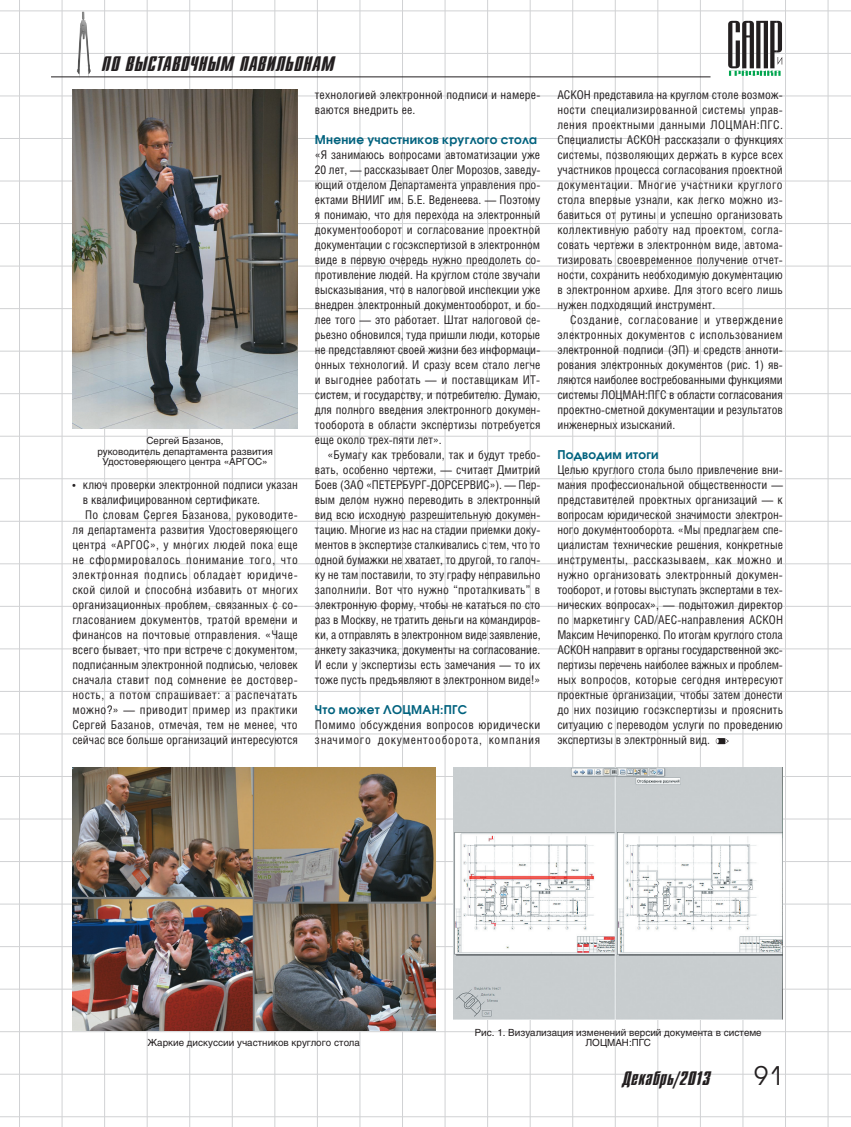
<style>
.page{position:relative;width:851px;height:1127px;background:#fff}
.page>*{position:absolute;margin:0;border:0;box-sizing:border-box;transform-origin:0 0}
.t1{font:25.5px "Avant Garde C";color:#231f20}
.t2{font:21px "Dagger C";letter-spacing:.025em;color:#231f20}
.t3{font:19.5px "Dagger C";letter-spacing:.025em;color:#231f20}
.Body_undent{font:12px/15px "Helios Cond";letter-spacing:.01em;color:#231f20;text-align:justify}
.Body_text{font:12px/15px "Helios Cond";letter-spacing:.005em;color:#231f20;text-align:justify}
.Body_undent-2{font:12px/15px "Helios Cond";letter-spacing:.03em;color:#231f20}
.Body_bullet{font:12px/15px "Helios Cond";color:#231f20}
.Subhead_3{font:700 12px "Avant Garde C";letter-spacing:.025em;color:#00627e}
.Picture_description{font:9.75px/10.5px "Helios";color:#231f20;text-align:center}
</style>
<div class="page">
<hr style="left:19px;top:0;width:1px;height:1127px;background:#d1d2d4">
<hr style="left:62px;top:0;width:1px;height:1127px;background:#d1d2d4">
<hr style="left:104px;top:0;width:1px;height:1127px;background:#d1d2d4">
<hr style="left:147px;top:0;width:1px;height:1127px;background:#d1d2d4">
<hr style="left:189px;top:0;width:1px;height:1127px;background:#d1d2d4">
<hr style="left:232px;top:0;width:1px;height:1127px;background:#d1d2d4">
<hr style="left:274px;top:0;width:1px;height:1127px;background:#d1d2d4">
<hr style="left:317px;top:0;width:1px;height:1127px;background:#d1d2d4">
<hr style="left:359px;top:0;width:1px;height:1127px;background:#d1d2d4">
<hr style="left:402px;top:0;width:1px;height:1127px;background:#d1d2d4">
<hr style="left:444px;top:0;width:1px;height:1127px;background:#d1d2d4">
<hr style="left:487px;top:0;width:1px;height:1127px;background:#d1d2d4">
<hr style="left:529px;top:0;width:1px;height:1127px;background:#d1d2d4">
<hr style="left:572px;top:0;width:1px;height:1127px;background:#d1d2d4">
<hr style="left:614px;top:0;width:1px;height:1127px;background:#d1d2d4">
<hr style="left:657px;top:0;width:1px;height:1127px;background:#d1d2d4">
<hr style="left:700px;top:0;width:1px;height:1127px;background:#d1d2d4">
<hr style="left:742px;top:0;width:1px;height:1127px;background:#d1d2d4">
<hr style="left:785px;top:0;width:1px;height:1127px;background:#d1d2d4">
<hr style="left:827px;top:0;width:1px;height:1127px;background:#d1d2d4">
<hr style="left:0;top:563px;width:850px;height:1px;background:#d1d2d4">
<hr style="left:0;top:521px;width:850px;height:1px;background:#d1d2d4">
<hr style="left:0;top:478px;width:850px;height:1px;background:#d1d2d4">
<hr style="left:0;top:436px;width:850px;height:1px;background:#d1d2d4">
<hr style="left:0;top:393px;width:850px;height:1px;background:#d1d2d4">
<hr style="left:0;top:351px;width:850px;height:1px;background:#d1d2d4">
<hr style="left:0;top:308px;width:850px;height:1px;background:#d1d2d4">
<hr style="left:0;top:266px;width:850px;height:1px;background:#d1d2d4">
<hr style="left:0;top:223px;width:850px;height:1px;background:#d1d2d4">
<hr style="left:0;top:181px;width:850px;height:1px;background:#d1d2d4">
<hr style="left:0;top:138px;width:850px;height:1px;background:#d1d2d4">
<hr style="left:0;top:96px;width:850px;height:1px;background:#d1d2d4">
<hr style="left:0;top:53px;width:850px;height:1px;background:#d1d2d4">
<hr style="left:0;top:11px;width:850px;height:1px;background:#d1d2d4">
<hr style="left:0;top:606px;width:850px;height:1px;background:#d1d2d4">
<hr style="left:0;top:648px;width:850px;height:1px;background:#d1d2d4">
<hr style="left:0;top:691px;width:850px;height:1px;background:#d1d2d4">
<hr style="left:0;top:733px;width:850px;height:1px;background:#d1d2d4">
<hr style="left:0;top:776px;width:850px;height:1px;background:#d1d2d4">
<hr style="left:0;top:818px;width:850px;height:1px;background:#d1d2d4">
<hr style="left:0;top:861px;width:850px;height:1px;background:#d1d2d4">
<hr style="left:0;top:904px;width:850px;height:1px;background:#d1d2d4">
<hr style="left:0;top:946px;width:850px;height:1px;background:#d1d2d4">
<hr style="left:0;top:989px;width:850px;height:1px;background:#d1d2d4">
<hr style="left:0;top:1031px;width:850px;height:1px;background:#d1d2d4">
<hr style="left:0;top:1074px;width:850px;height:1px;background:#d1d2d4">
<hr style="left:0;top:1116px;width:850px;height:1px;background:#d1d2d4">
<img style="left:77px;top:12px;width:14px;height:66px">
<svg style="left:728px;top:21px;width:54px;height:55px"></svg>
<hr style="left:51px;top:76px;width:659px;height:1px;background:#231f20">
<svg style="left:715px;top:738px;width:13px;height:6px"></svg>
<img style="left:72px;top:89px;width:226px;height:339px">
<img style="left:72px;top:767px;width:363px;height:263px">
<img style="left:453px;top:767px;width:329px;height:252px">
<p class="t2" style="left:102px;top:53px;width:234px">ПО ВЫСТАВОЧНЫМ ПАВИЛЬОНАМ</p>
<p class="Picture_description" style="left:97px;top:436px;width:177px">Сергей Базанов,<br>руководитель департамента развития<br>Удостоверяющего центра «АРГОС»</p>
<p class="Body_bullet" style="left:83px;top:477px;width:216px;text-indent:-11px">• ключ проверки электронной подписи указан в квалифицированном сертификате.</p>
<p class="Body_text" style="left:72px;top:507px;width:227px;text-indent:13px">По словам Сергея Базанова, руководите&shy;ля департамента развития Удостоверяющего центра «АРГОС», у многих людей пока еще не сформировалось понимание того, что электронная подпись обладает юридиче&shy;ской силой и способна избавить от многих организационных проблем, связанных с со&shy;гласованием документов, тратой времени и финансов на почтовые отправления. «Чаще всего бывает, что при встрече с документом, подписанным электронной подписью, человек сначала ставит под сомнение ее достовер&shy;ность, а потом спрашивает: а распечатать можно?» — приводит пример из практики Сергей Базанов, отмечая, тем не менее, что сейчас все больше организаций интересуются</p>
<p class="Body_text" style="left:315px;top:87px;width:227px">технологией электронной подписи и намере&shy;ваются внедрить ее.</p>
<p class="Subhead_3" style="left:315px;top:132px;width:224px">Мнение участников круглого стола</p>
<p class="Body_undent" style="left:315px;top:147px;width:227px">«Я занимаюсь вопросами автоматизации уже 20 лет, — рассказывает Олег Морозов, заведу&shy;ющий отделом Департамента управления про&shy;ектами ВНИИГ им. Б.Е. Веденеева. — Поэтому я понимаю, что для перехода на электронный документооборот и согласование проектной документации с госэкспертизой в электронном виде в первую очередь нужно преодолеть со&shy;противление людей. На круглом столе звучали высказывания, что в налоговой инспекции уже внедрен электронный документооборот, и бо&shy;лее того — это работает. Штат налоговой се&shy;рьезно обновился, туда пришли люди, которые не представляют своей жизни без информаци&shy;онных технологий. И сразу всем стало легче и выгоднее работать — и поставщикам ИТ&shy;систем, и государству, и потребителю. Думаю, для полного введения электронного докумен&shy;тооборота в области экспертизы потребуется еще около трех-пяти лет».</p>
<p class="Body_text" style="left:315px;top:447px;width:227px;text-indent:13px">«Бумагу как требовали, так и будут требо&shy;вать, особенно чертежи, — считает Дмитрий Боев (ЗАО «ПЕТЕРБУРГ-ДОРСЕРВИС»). — Пер&shy;вым делом нужно переводить в электронный вид всю исходную разрешительную докумен&shy;тацию. Многие из нас на стадии приемки доку&shy;ментов в экспертизе сталкивались с тем, что то одной бумажки не хватает, то другой, то галоч&shy;ку не там поставили, то эту графу неправильно заполнили. Вот что нужно “проталкивать” в электронную форму, чтобы не кататься по сто раз в Москву, не тратить деньги на командиров&shy;ки, а отправлять в электронном виде заявление, анкету заказчика, документы на согласование.<br>И если у экспертизы есть замечания — то их тоже пусть предъявляют в электронном виде!»</p>
<p class="Subhead_3" style="left:315px;top:702px;width:154px">Что может ЛОЦМАН:ПГС</p>
<p class="Body_undent-2" style="left:315px;top:717px;width:227px">Помимо обсуждения вопросов юридически значимого документооборота, компания</p>
<p class="Body_undent" style="left:557px;top:87px;width:227px">АСКОН представила на круглом столе возмож&shy;ности специализированной системы управ&shy;ления проектными данными ЛОЦМАН:ПГС.<br>Специалисты АСКОН рассказали о функциях системы, позволяющих держать в курсе всех участников процесса согласования проектной документации. Многие участники круглого стола впервые узнали, как легко можно из&shy;бавиться от рутины и успешно организовать коллективную работу над проектом, согла&shy;совать чертежи в электронном виде, автома&shy;тизировать своевременное получение отчет&shy;ности, сохранить необходимую документацию в электронном архиве. Для этого всего лишь нужен подходящий инструмент.</p>
<p class="Body_text" style="left:557px;top:312px;width:227px;text-indent:13px">Создание, согласование и утверждение электронных документов с использованием электронной подписи (ЭП) и средств анноти&shy;рования электронных документов (рис. 1) яв&shy;ляются наиболее востребованными функциями системы ЛОЦМАН:ПГС в области согласования проектно-сметной документации и результатов инженерных изысканий.</p>
<p class="Subhead_3" style="left:557px;top:447px;width:103px">Подводим итоги</p>
<p class="Body_undent" style="left:557px;top:462px;width:227px">Целью круглого стола было привлечение вни&shy;мания профессиональной общественности — представителей проектных организаций — к вопросам юридической значимости электрон&shy;ного документооборота. «Мы предлагаем спе&shy;циалистам технические решения, конкретные инструменты, рассказываем, как можно и нужно организовать электронный докумен&shy;тооборот, и готовы выступать экспертами в тех&shy;нических вопросах», — подытожил директор по маркетингу CAD/AEC-направления АСКОН Максим Нечипоренко. По итогам круглого стола АСКОН направит в органы государственной экс&shy;пертизы перечень наиболее важных и проблем&shy;ных вопросов, которые сегодня интересуют проектные организации, чтобы затем донести до них позицию госэкспертизы и прояснить ситуацию с переводом услуги по проведению экспертизы в электронный вид.</p>
<p class="Picture_description" style="left:147px;top:1037px;width:214px">Жаркие дискуссии участников круглого стола</p>
<p class="Picture_description" style="left:475px;top:1027px;width:288px">Рис. 1. Визуализация изменений версий документа в системе<br>ЛОЦМАН:ПГС</p>
<p class="t3" style="left:622px;top:1068px;width:89px">Декабрь/2013</p>
<p class="t1" style="left:753px;top:1060px;width:30px">91</p>
</div>
